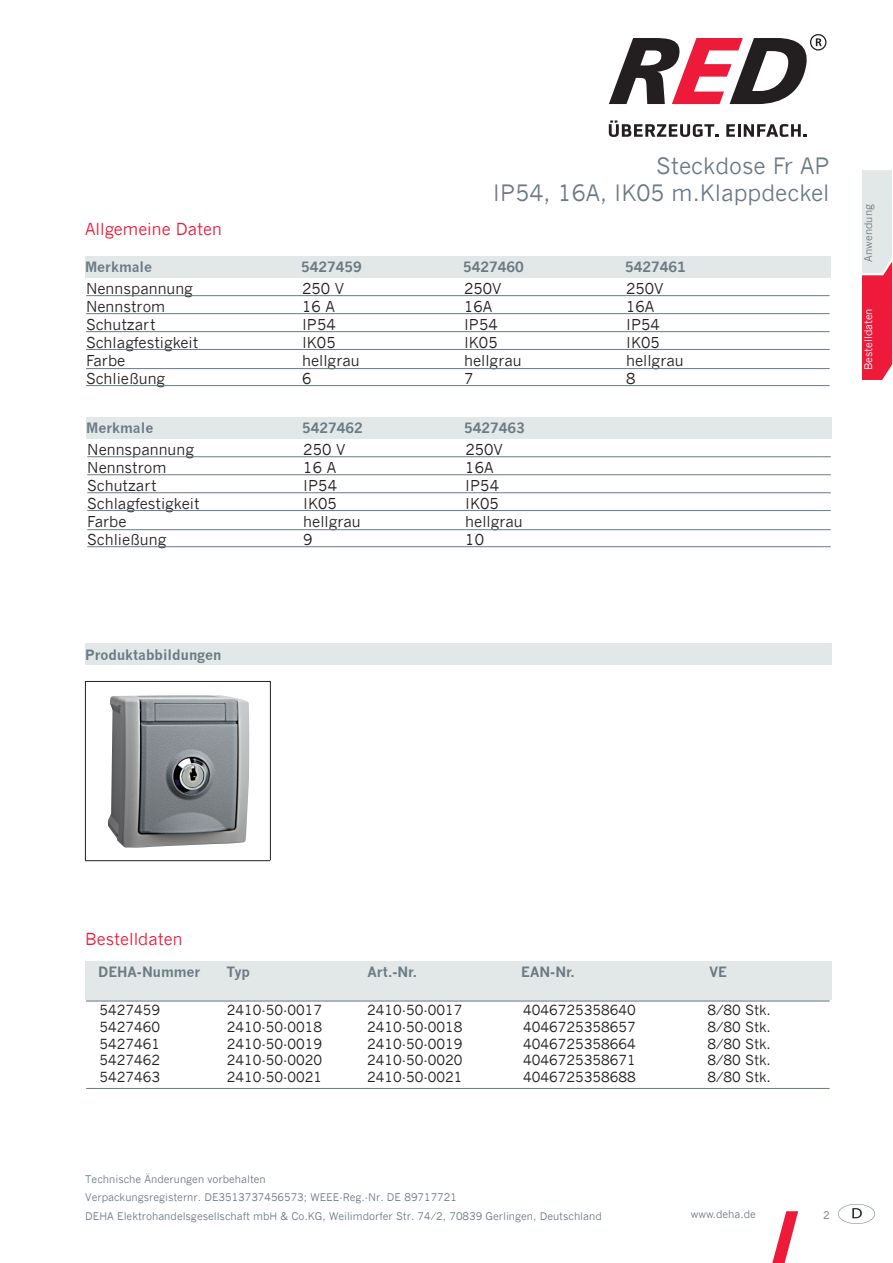
<style>
.page{position:relative;width:893px;height:1263px;background:#fff}
.page>*{position:absolute;margin:0;border:0;box-sizing:border-box;transform-origin:0 0}
.t1{font:22.5px/27px "News Gothic";color:#6b7a83;text-align:right}
.t2{font:16.5px "News Gothic";color:#ed1a3a}
.t3{font:15px "News Gothic";color:#231f20}
.t4{font:13.8px/16.6px "News Gothic";color:#231f20;text-align:justify}
.t5{font:700 13.8px "News Gothic";color:#6b7a83}
.t6{font:10.5px/18.5px "News Gothic";color:#6b7a83}
.t7{font:10.5px "News Gothic";color:#fff}
</style>
<div class="page">
<div style="left:85px;top:256px;width:745px;height:22px;background:#e2e8e8"></div>
<div style="left:85px;top:644px;width:746px;height:21px;background:#e2e8e8"></div>
<div style="left:85px;top:961px;width:746px;height:38px;background:#e2e8e8"></div>
<svg style="left:862px;top:170px;width:30px;height:210px"></svg>
<hr style="left:86px;top:295px;width:744px;height:1px;background:#6b7a83">
<hr style="left:86px;top:313px;width:744px;height:1px;background:#6b7a83">
<hr style="left:86px;top:331px;width:744px;height:1px;background:#6b7a83">
<hr style="left:86px;top:349px;width:744px;height:1px;background:#6b7a83">
<hr style="left:86px;top:368px;width:744px;height:1px;background:#6b7a83">
<hr style="left:86px;top:385px;width:744px;height:1px;background:#6b7a83">
<hr style="left:86px;top:1088px;width:744px;height:1px;background:#6b7a83">
<hr style="left:86px;top:1000px;width:744px;height:1px;background:#6b7a83">
<hr style="left:85px;top:681px;width:185px;height:1px;background:#231f20">
<hr style="left:85px;top:860px;width:185px;height:1px;background:#231f20">
<hr style="left:85px;top:681px;width:1px;height:179px;background:#231f20">
<hr style="left:270px;top:681px;width:1px;height:179px;background:#231f20">
<svg style="left:772px;top:1211px;width:26px;height:52px"></svg>
<img style="left:108px;top:695px;width:141px;height:153px">
<div style="left:86px;top:417px;width:745px;height:22px;background:#e2e8e8"></div>
<hr style="left:87px;top:456px;width:744px;height:1px;background:#6b7a83">
<hr style="left:87px;top:474px;width:744px;height:1px;background:#6b7a83">
<hr style="left:87px;top:492px;width:744px;height:1px;background:#6b7a83">
<hr style="left:87px;top:510px;width:744px;height:1px;background:#6b7a83">
<hr style="left:87px;top:529px;width:744px;height:1px;background:#6b7a83">
<hr style="left:87px;top:546px;width:744px;height:1px;background:#6b7a83">
<svg style="left:609px;top:120px;width:109px;height:17px"></svg>
<svg style="left:726px;top:124px;width:81px;height:13px"></svg>
<svg style="left:609px;top:34px;width:217px;height:70px"></svg>
<img style="left:839px;top:1204px;width:35px;height:20px">
<h1 class="t1" style="left:493px;top:152px;width:338px">Steckdose Fr AP<br>IP54, 16A, IK05 m.Klappdeckel</h1>
<p class="t2" style="left:85px;top:218px;width:138px">Allgemeine Daten</p>
<p class="t5" style="left:85px;top:259px;width:69px">Merkmale</p>
<p class="t5" style="left:301px;top:259px;width:62px">5427459</p>
<p class="t5" style="left:463px;top:259px;width:62px">5427460</p>
<p class="t5" style="left:625px;top:259px;width:62px">5427461</p>
<p class="t3" style="left:86px;top:279px;width:108px">Nennspannung</p>
<p class="t3" style="left:302px;top:279px;width:44px">250 V</p>
<p class="t3" style="left:464px;top:279px;width:39px">250V</p>
<p class="t3" style="left:626px;top:279px;width:39px">250V</p>
<p class="t3" style="left:86px;top:297px;width:81px">Nennstrom</p>
<p class="t3" style="left:302px;top:297px;width:34px">16 A</p>
<p class="t3" style="left:464px;top:297px;width:30px">16A</p>
<p class="t3" style="left:626px;top:297px;width:30px">16A</p>
<p class="t3" style="left:86px;top:315px;width:71px">Schutzart</p>
<p class="t3" style="left:302px;top:315px;width:35px">IP54</p>
<p class="t3" style="left:464px;top:315px;width:35px">IP54</p>
<p class="t3" style="left:626px;top:315px;width:35px">IP54</p>
<p class="t3" style="left:86px;top:333px;width:114px">Schlagfestigkeit</p>
<p class="t3" style="left:302px;top:333px;width:35px">IK05</p>
<p class="t3" style="left:464px;top:333px;width:35px">IK05</p>
<p class="t3" style="left:626px;top:333px;width:35px">IK05</p>
<p class="t3" style="left:86px;top:351px;width:41px">Farbe</p>
<p class="t3" style="left:302px;top:351px;width:59px">hellgrau</p>
<p class="t3" style="left:464px;top:351px;width:59px">hellgrau</p>
<p class="t3" style="left:626px;top:351px;width:59px">hellgrau</p>
<p class="t3" style="left:86px;top:369px;width:81px">Schließung</p>
<p class="t3" style="left:302px;top:369px;width:11px">6</p>
<p class="t3" style="left:464px;top:369px;width:11px">7</p>
<p class="t3" style="left:626px;top:369px;width:11px">8</p>
<p class="t5" style="left:86px;top:420px;width:69px">Merkmale</p>
<p class="t5" style="left:302px;top:420px;width:62px">5427462</p>
<p class="t5" style="left:464px;top:420px;width:62px">5427463</p>
<p class="t3" style="left:87px;top:440px;width:108px">Nennspannung</p>
<p class="t3" style="left:303px;top:440px;width:44px">250 V</p>
<p class="t3" style="left:465px;top:440px;width:39px">250V</p>
<p class="t3" style="left:87px;top:458px;width:81px">Nennstrom</p>
<p class="t3" style="left:303px;top:458px;width:34px">16 A</p>
<p class="t3" style="left:465px;top:458px;width:30px">16A</p>
<p class="t3" style="left:87px;top:476px;width:71px">Schutzart</p>
<p class="t3" style="left:303px;top:476px;width:35px">IP54</p>
<p class="t3" style="left:465px;top:476px;width:35px">IP54</p>
<p class="t3" style="left:87px;top:494px;width:114px">Schlagfestigkeit</p>
<p class="t3" style="left:303px;top:494px;width:35px">IK05</p>
<p class="t3" style="left:465px;top:494px;width:35px">IK05</p>
<p class="t3" style="left:87px;top:512px;width:41px">Farbe</p>
<p class="t3" style="left:303px;top:512px;width:59px">hellgrau</p>
<p class="t3" style="left:465px;top:512px;width:59px">hellgrau</p>
<p class="t3" style="left:87px;top:530px;width:81px">Schließung</p>
<p class="t3" style="left:303px;top:530px;width:11px">9</p>
<p class="t3" style="left:465px;top:530px;width:20px">10</p>
<p class="t6" style="left:859px;top:261px;width:59px;rotate:-90deg">Anwendung</p>
<p class="t7" style="left:862px;top:370px;width:64px;rotate:-90deg">Bestelldaten</p>
<p class="t5" style="left:85px;top:646px;width:138px">Produktabbildungen</p>
<p class="t2" style="left:85px;top:929px;width:99px">Bestelldaten</p>
<p class="t5" style="left:98px;top:964px;width:104px">DEHA-Nummer</p>
<p class="t5" style="left:226px;top:964px;width:25px">Typ</p>
<p class="t5" style="left:367px;top:964px;width:51px">Art.-Nr.</p>
<p class="t5" style="left:521px;top:964px;width:55px">EAN-Nr.</p>
<p class="t5" style="left:709px;top:964px;width:19px">VE</p>
<p class="t4" style="left:99px;top:1002px;width:62px">5427459<br>5427460<br>5427461<br>5427462<br>5427463</p>
<p class="t4" style="left:227px;top:1002px;width:97px">2410-50-0017<br>2410-50-0018<br>2410-50-0019<br>2410-50-0020<br>2410-50-0021</p>
<p class="t4" style="left:367px;top:1002px;width:97px">2410-50-0017<br>2410-50-0018<br>2410-50-0019<br>2410-50-0020<br>2410-50-0021</p>
<p class="t4" style="left:523px;top:1002px;width:114px">4046725358640<br>4046725358657<br>4046725358664<br>4046725358671<br>4046725358688</p>
<p class="t4" style="left:707px;top:1002px;width:65px">8/80 Stk.<br>8/80 Stk.<br>8/80 Stk.<br>8/80 Stk.<br>8/80 Stk.</p>
<p class="t6" style="left:85px;top:1170px;width:518px">Technische Änderungen vorbehalten<br>Verpackungsregisternr. DE3513737456573; WEEE-Reg.-Nr. DE 89717721<br>DEHA Elektrohandelsgesellschaft mbH &amp; Co.KG, Weilimdorfer Str. 74/2, 70839 Gerlingen, Deutschland</p>
<p class="t6" style="left:691px;top:1204px;width:67px">www.deha.de</p>
<p class="t6" style="left:823px;top:1205px;width:8px">2</p>
</div>
